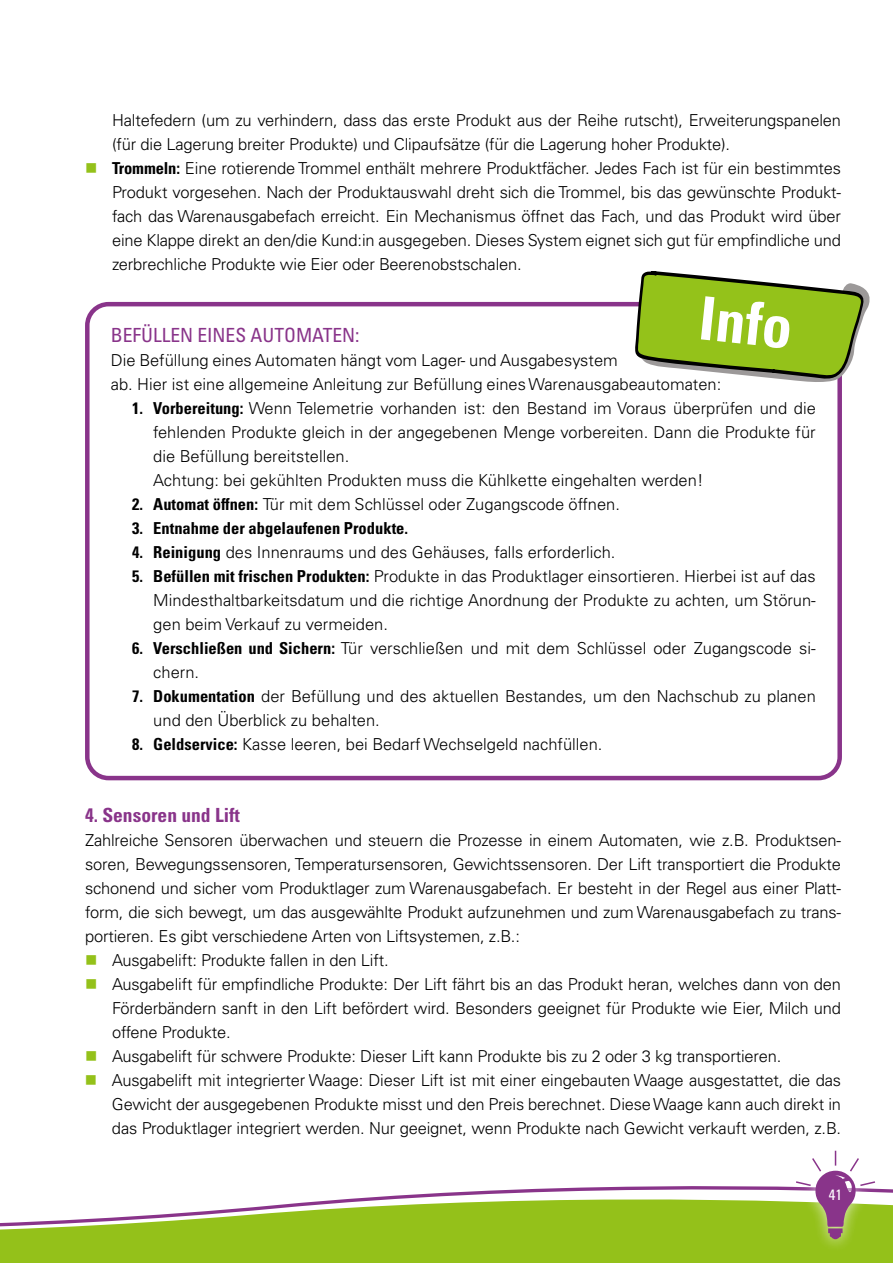
<style>
.page{position:relative;width:893px;height:1263px;background:#fff}
.page>*{position:absolute;margin:0;border:0;box-sizing:border-box;transform-origin:0 0}
.t1{font:700 condensed 60px "Univers LT Pro";color:#fff}
.t2{font:condensed 19.5px "Univers LT Pro";color:#89348a}
.t3{font:700 condensed 19.5px "Univers LT Pro";color:#89348a}
.t4{font:300 16.5px/24px "Univers LT Pro 45";letter-spacing:-.01em;color:#000}
.t5{font:700 condensed 16.5px "Univers LT Pro";color:#000}
.t6{font:condensed 15px "Univers LT Pro";color:#fff}
.s1{font-family:"Univers LT Pro";font-weight:700;font-stretch:condensed}
</style>
<div class="page">
<svg style="left:0;top:1186px;width:893px;height:77px;fill:#94c11a"></svg>
<div style="left:784px;top:1138px;width:103px;height:114px;background:#fff;opacity:.75"></div>
<svg style="left:794px;top:1151px;width:83px;height:88px"></svg>
<div style="left:85px;top:302px;width:757px;height:478px;border:4px solid #89348a;border-radius:21px"></div>
<svg style="left:634px;top:271px;width:236px;height:111px"></svg>
<p class="t4" style="left:112px;top:108px;width:731px">Haltefedern (um zu verhindern, dass das erste Produkt aus der Reihe rutscht), Erweiterungspanelen (für die Lagerung breiter Produkte) und Clipaufsätze (für die Lagerung hoher Produkte).<br><span class="s1">Trommeln:</span> Eine rotierende Trommel enthält mehrere Produktfächer. Jedes Fach ist für ein bestimmtes Produkt vorgesehen. Nach der Produktauswahl dreht sich die Trommel, bis das gewünschte Produkt&shy;fach das Warenausgabefach erreicht. Ein Mechanismus öffnet das Fach, und das Produkt wird über eine Klappe direkt an den/die Kund:in ausgegeben. Dieses System eignet sich gut für empfindliche und zerbrechliche Produkte wie Eier oder Beerenobstschalen.</p>
<h1 class="t1" style="left:703px;top:281px;width:95px;rotate:6deg">Info</h1>
<p class="t2" style="left:111px;top:323px;width:250px">BEFÜLLEN EINES AUTOMATEN:</p>
<p class="t4" style="left:111px;top:348px;width:612px">Die Befüllung eines Automaten hängt vom Lager- und Ausgabesystem<br>ab. Hier ist eine allgemeine Anleitung zur Befüllung eines Warenausgabeautomaten:</p>
<p class="t4" style="left:153px;top:396px;width:664px;text-indent:-21px"><span class="s1">1. Vorbereitung:</span> Wenn Telemetrie vorhanden ist: den Bestand im Voraus überprüfen und die fehlenden Produkte gleich in der angegebenen Menge vorbereiten. Dann die Produkte für die Befüllung bereitstellen.<br>Achtung: bei gekühlten Produkten muss die Kühlkette eingehalten werden!</p>
<p class="t4" style="left:132px;top:492px;width:489px"><span class="s1">2. Automat öffnen:</span> Tür mit dem Schlüssel oder Zugangscode öffnen.</p>
<p class="t5" style="left:132px;top:518px;width:278px">3. Entnahme der abgelaufenen Produkte.</p>
<p class="t4" style="left:132px;top:540px;width:485px"><span class="s1">4. Reinigung</span> des Innenraums und des Gehäuses, falls erforderlich.</p>
<p class="t4" style="left:153px;top:564px;width:664px;text-align:justify;text-indent:-21px"><span class="s1">5. Befüllen mit frischen Produkten:</span> Produkte in das Produktlager einsortieren. Hierbei ist auf das Mindesthaltbarkeitsdatum und die richtige Anordnung der Produkte zu achten, um Störun&shy;gen beim Verkauf zu vermeiden.</p>
<p class="t4" style="left:153px;top:636px;width:664px;text-indent:-21px"><span class="s1">6. Verschließen und Sichern:</span> Tür verschließen und mit dem Schlüssel oder Zugangscode si&shy;chern.</p>
<p class="t4" style="left:153px;top:684px;width:664px;text-indent:-21px"><span class="s1">7. Dokumentation</span> der Befüllung und des aktuellen Bestandes, um den Nachschub zu planen und den Überblick zu behalten.</p>
<p class="t4" style="left:132px;top:732px;width:472px"><span class="s1">8. Geldservice:</span> Kasse leeren, bei Bedarf Wechselgeld nachfüllen.</p>
<p class="t3" style="left:85px;top:803px;width:156px">4. Sensoren und Lift</p>
<p class="t4" style="left:85px;top:828px;width:758px">Zahlreiche Sensoren überwachen und steuern die Prozesse in einem Automaten, wie z.B. Produktsen-</p>
<p class="t4" style="left:85px;top:852px;width:757px">soren, Bewegungssensoren, Temperatursensoren, Gewichtssensoren. Der Lift transportiert die Produkte</p>
<p class="t4" style="left:85px;top:876px;width:757px">schonend und sicher vom Produktlager zum Warenausgabefach. Er besteht in der Regel aus einer Platt-</p>
<p class="t4" style="left:85px;top:900px;width:758px">form, die sich bewegt, um das ausgewählte Produkt aufzunehmen und zum Warenausgabefach zu trans-</p>
<p class="t4" style="left:85px;top:924px;width:436px">portieren. Es gibt verschiedene Arten von Liftsystemen, z.B.:</p>
<p class="t4" style="left:112px;top:948px;width:278px">Ausgabelift: Produkte fallen in den Lift.</p>
<p class="t4" style="left:112px;top:972px;width:731px">Ausgabelift für empfindliche Produkte: Der Lift fährt bis an das Produkt heran, welches dann von den</p>
<p class="t4" style="left:112px;top:996px;width:731px">Förderbändern sanft in den Lift befördert wird. Besonders geeignet für Produkte wie Eier, Milch und</p>
<p class="t4" style="left:112px;top:1020px;width:120px">offene Produkte.</p>
<p class="t4" style="left:112px;top:1044px;width:671px">Ausgabelift für schwere Produkte: Dieser Lift kann Produkte bis zu 2 oder 3 kg transportieren.</p>
<p class="t4" style="left:112px;top:1068px;width:730px">Ausgabelift mit integrierter Waage: Dieser Lift ist mit einer eingebauten Waage ausgestattet, die das</p>
<p class="t4" style="left:112px;top:1092px;width:731px">Gewicht der ausgegebenen Produkte misst und den Preis berechnet. Diese Waage kann auch direkt in</p>
<p class="t4" style="left:112px;top:1116px;width:731px">das Produktlager integriert werden. Nur geeignet, wenn Produkte nach Gewicht verkauft werden, z.B.</p>
<p class="t6" style="left:829px;top:1185px;width:15px">41</p>
</div>
